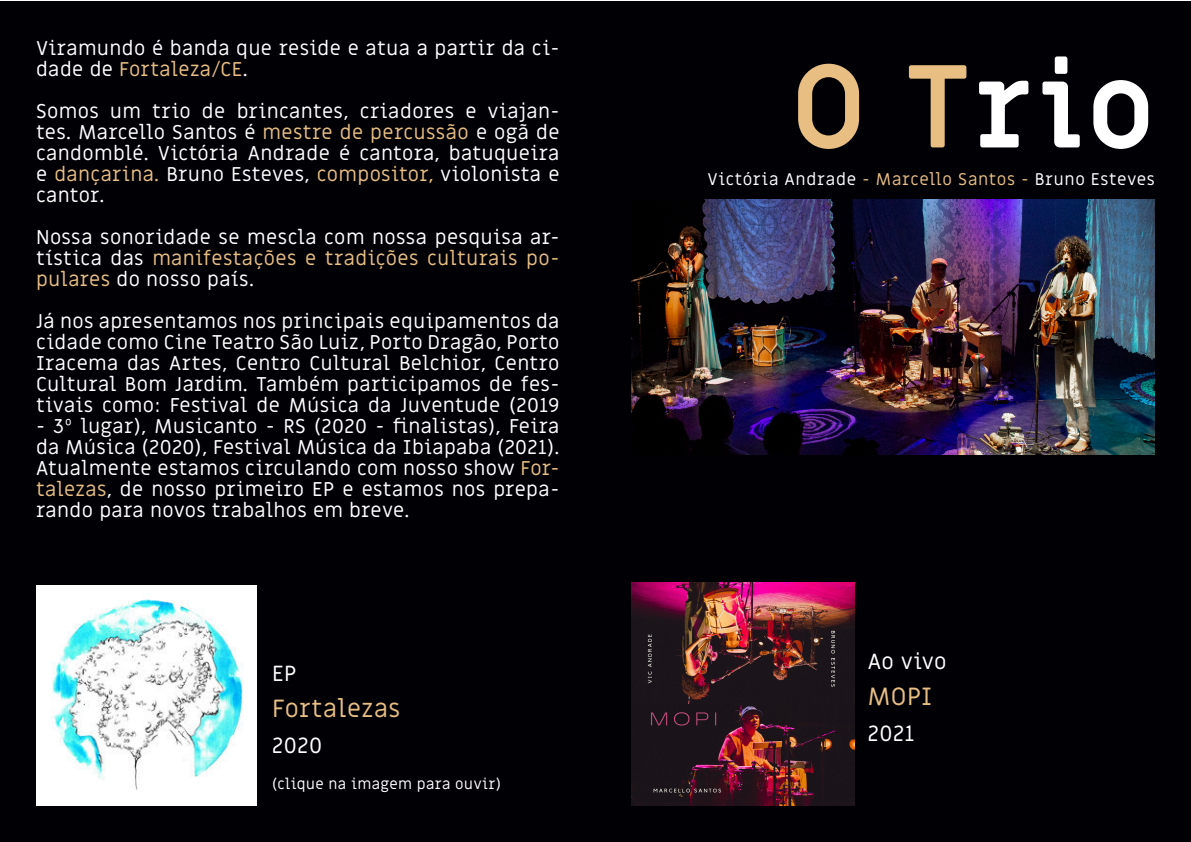
<style>
.page{position:relative;width:1191px;height:842px;background:#fff}
.page>*{position:absolute;margin:0;border:0;box-sizing:border-box;transform-origin:0 0}
.t1{font:700 115px "Miriam Libre";color:#fff}
.t2{font:25px "Miriam Libre";letter-spacing:.02em;color:#e8be83}
.t3{font:22px "Miriam Libre";letter-spacing:.025em;color:#fff}
.t4{font:20px/21px "Miriam Libre";letter-spacing:.02em;color:#fff;text-align:justify}
.t5{font:17px "Miriam Libre";letter-spacing:.04em;color:#fff}
.t6{font:15px "Miriam Libre";letter-spacing:.025em;color:#fff}
.s1{color:#e8be83}
</style>
<div class="page">
<div style="left:0;top:1px;width:1190px;height:840px;background:#000005"></div>
<img style="left:631px;top:199px;width:524px;height:256px">
<img style="left:36px;top:585px;width:221px;height:221px">
<img style="left:631px;top:583px;width:224px;height:223px">
<p class="t4" style="left:36px;top:39px;width:525px">Viramundo é banda que reside e atua a partir da ci&shy;dade de <span class="s1">Fortaleza/CE</span>.</p>
<p class="t4" style="left:36px;top:102px;width:525px">Somos um trio de brincantes, criadores e viajan&shy;tes. Marcello Santos é <span class="s1">mestre de percussão</span> e ogã de candomblé. Victória Andrade é cantora, batuqueira e <span class="s1">dançarina.</span> Bruno Esteves, <span class="s1">compositor,</span> violonista e cantor.</p>
<p class="t4" style="left:36px;top:228px;width:525px">Nossa sonoridade se mescla com nossa pesquisa ar&shy;tística das <span class="s1">manifestações e tradições culturais po&shy;pulares</span> do nosso país.</p>
<p class="t4" style="left:36px;top:312px;width:525px">Já nos apresentamos nos principais equipamentos da cidade como Cine Teatro São Luiz, Porto Dragão, Porto Iracema das Artes, Centro Cultural Belchior, Centro Cultural Bom Jardim. Também participamos de fes&shy;tivais como: Festival de Música da Juventude (2019</p>
<p class="t4" style="left:36px;top:417px;width:525px">- 3º lugar), Musicanto - RS (2020 - finalistas), Feira da Música (2020), Festival Música da Ibiapaba (2021).<br>Atualmente estamos circulando com nosso show <span class="s1">For&shy;talezas</span>, de nosso primeiro EP e estamos nos prepa&shy;rando para novos trabalhos em breve.</p>
<p class="t3" style="left:272px;top:660px;width:26px">EP</p>
<p class="t2" style="left:272px;top:693px;width:130px">Fortalezas</p>
<p class="t3" style="left:272px;top:732px;width:52px">2020</p>
<p class="t6" style="left:272px;top:775px;width:230px">(clique na imagem para ouvir)</p>
<p class="t1" style="left:791px;top:36px;width:365px"><span class="s1">O T</span>rio</p>
<p class="t5" style="left:707px;top:169px;width:449px">Victória Andrade <span class="s1">- Marcello Santos -</span> Bruno Esteves</p>
<p class="t3" style="left:867px;top:648px;width:80px">Ao vivo</p>
<p class="t2" style="left:867px;top:681px;width:66px">MOPI</p>
<p class="t3" style="left:867px;top:720px;width:48px">2021</p>
</div>
